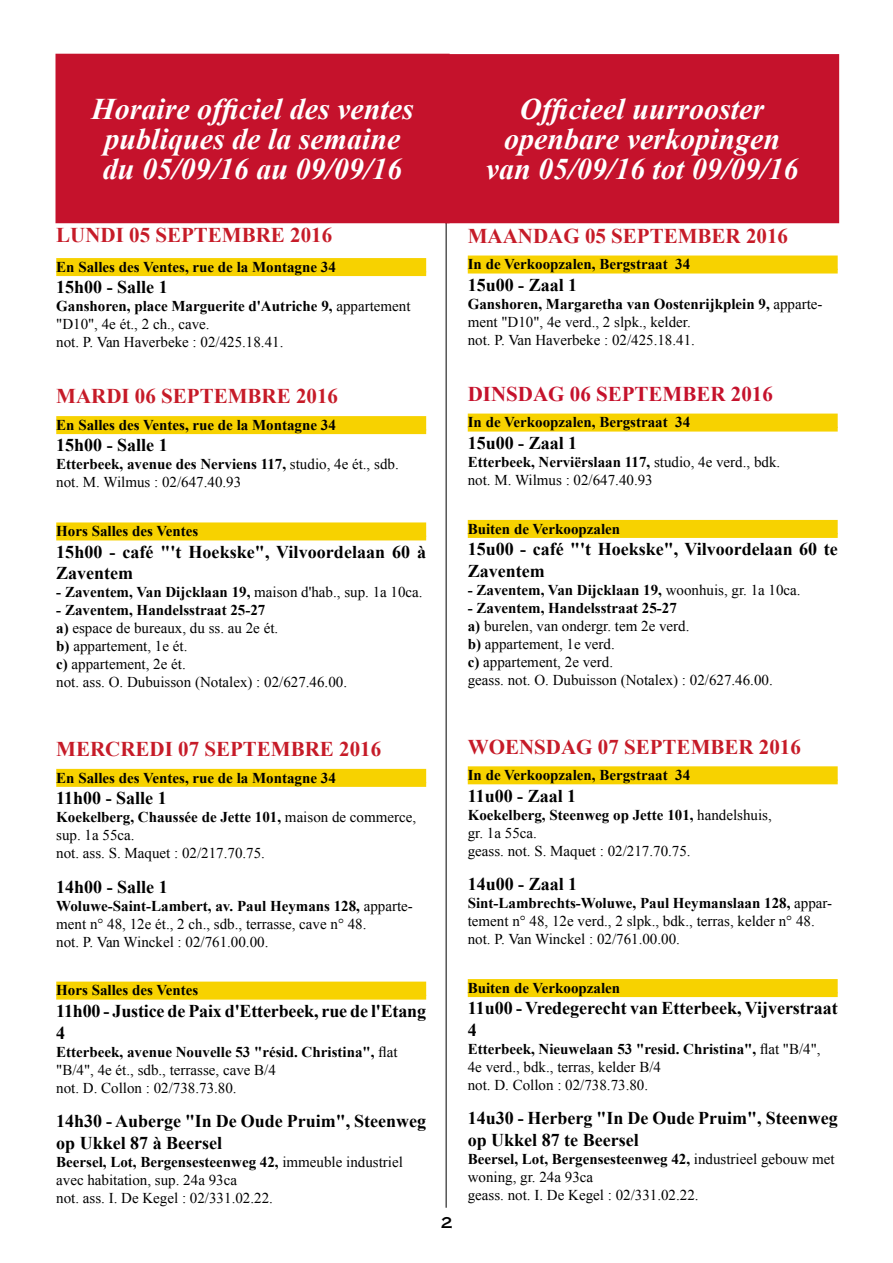
<style>
.page{position:relative;width:893px;height:1263px;background:#fff}
.page>*{position:absolute;margin:0;border:0;box-sizing:border-box;transform-origin:0 0}
.t1{font:italic 700 30px/30px "Times New Roman";color:#fff;text-align:center}
.t2{font:700 21px "Times New Roman";color:#c61b28}
.t3{font:700 21px "Times New Roman";color:#c5122c}
.t4{font:700 18px/21.6px "Times New Roman";color:#000}
.t5{font:15px/18px "Times New Roman";color:#000}
.t6{font:700 15px "Times New Roman";color:#000}
.t7{font:15px "Copperplate Thirty One AB";color:#000}
.s1{font-weight:700}
.s2{font-weight:400}
</style>
<div class="page">
<hr style="left:446px;top:55px;width:1px;height:1153px;background:#000">
<div style="left:56px;top:258px;width:370px;height:18px;background:#f7d200"></div>
<div style="left:56px;top:416px;width:370px;height:18px;background:#f7d200"></div>
<div style="left:56px;top:522px;width:370px;height:18px;background:#f7d200"></div>
<div style="left:56px;top:769px;width:370px;height:18px;background:#f7d200"></div>
<div style="left:56px;top:981px;width:370px;height:18px;background:#f7d200"></div>
<div style="left:56px;top:54px;width:393px;height:168px;background:#c5122c"></div>
<div style="left:56px;top:54px;width:394px;height:169px;border:2px solid #c5122c"></div>
<div style="left:446px;top:55px;width:392px;height:167px;background:#c5122c"></div>
<div style="left:445px;top:54px;width:394px;height:169px;border:2px solid #c5122c"></div>
<div style="left:468px;top:255px;width:370px;height:18px;background:#f7d200"></div>
<div style="left:468px;top:414px;width:370px;height:18px;background:#f7d200"></div>
<div style="left:468px;top:520px;width:370px;height:18px;background:#f7d200"></div>
<div style="left:468px;top:766px;width:370px;height:18px;background:#f7d200"></div>
<div style="left:468px;top:979px;width:370px;height:18px;background:#f7d200"></div>
<h1 class="t1" style="left:91px;top:93px;width:324px">Horaire officiel des ventes publiques de la semaine du 05/09/16 au 09/09/16</h1>
<h1 class="t1" style="left:486px;top:93px;width:314px">Officieel uurrooster openbare verkopingen van 05/09/16 tot 09/09/16</h1>
<h2 class="t2" style="left:56px;top:220px;width:277px">lundi 05 SEPTEMBRE 2016</h2>
<p class="t6" style="left:56px;top:256px;width:281px">En Salles des Ventes, rue de la Montagne 34</p>
<p class="t4" style="left:56px;top:276px;width:113px">15h00 - Salle 1</p>
<p class="t5" style="left:56px;top:297px;width:356px"><span class="s1">Ganshoren, place Marguerite d'Autriche 9,</span> appartement "D10", 4e ét., 2 ch., cave.<br>not. P. Van Haverbeke : 02/425.18.41.</p>
<h2 class="t2" style="left:56px;top:382px;width:18px">mar</h2>
<h2 class="t2" style="left:106px;top:382px;width:233px">di 06 SEPTEMBRE 2016</h2>
<p class="t6" style="left:56px;top:414px;width:281px">En Salles des Ventes, rue de la Montagne 34</p>
<p class="t4" style="left:56px;top:434px;width:113px">15h00 - Salle 1</p>
<p class="t5" style="left:56px;top:455px;width:344px"><span class="s1">Etterbeek, avenue des Nerviens 117,</span> studio, 4e ét., sdb. not. M. Wilmus : 02/647.40.93</p>
<p class="t6" style="left:56px;top:521px;width:144px">Hors Salles des Ventes</p>
<p class="t4" style="left:56px;top:540px;width:371px">15h00 - café "'t Hoekske", Vilvoordelaan 60 à<br>Zaventem</p>
<p class="t6" style="left:56px;top:582px;width:368px">- Zaventem, Van Dijcklaan 19, <span class="s2">maison d'hab., sup. 1a 10ca.</span></p>
<p class="t5" style="left:56px;top:601px;width:292px"><span class="s1">- Zaventem, Handelsstraat 25-27<br>a)</span> espace de bureaux, du ss. au 2e ét.<br><span class="s1">b)</span> appartement, 1e ét.<br><span class="s1">c)</span> appartement, 2e ét.<br>not. ass. O. Dubuisson (Notalex) : 02/627.46.00.</p>
<h2 class="t2" style="left:468px;top:221px;width:18px">maa</h2>
<h2 class="t2" style="left:518px;top:221px;width:272px">ndag 05 SEPTEMBER 2016</h2>
<p class="t6" style="left:468px;top:254px;width:224px">In de Verkoopzalen, Bergstraat 34</p>
<p class="t4" style="left:468px;top:274px;width:111px">15u00 - Zaal 1</p>
<p class="t5" style="left:468px;top:295px;width:356px"><span class="s1">Ganshoren, Margaretha van Oostenrijkplein 9,</span> apparte&shy;ment "D10", 4e verd., 2 slpk., kelder.<br>not. P. Van Haverbeke : 02/425.18.41.</p>
<h2 class="t3" style="left:468px;top:379px;width:307px">dinsdag 06 SEPTEMBER 2016</h2>
<p class="t6" style="left:468px;top:412px;width:224px">In de Verkoopzalen, Bergstraat 34</p>
<p class="t4" style="left:468px;top:432px;width:111px">15u00 - Zaal 1</p>
<p class="t5" style="left:468px;top:453px;width:314px"><span class="s1">Etterbeek, Nerviërslaan 117,</span> studio, 4e verd., bdk. not. M. Wilmus : 02/647.40.93</p>
<p class="t6" style="left:468px;top:518px;width:154px">Buiten de Verkoopzalen</p>
<p class="t4" style="left:468px;top:538px;width:371px">15u00 - café "'t Hoekske", Vilvoordelaan 60 te<br>Zaventem</p>
<p class="t6" style="left:468px;top:579px;width:334px">- Zaventem, Van Dijcklaan 19, <span class="s2">woonhuis, gr. 1a 10ca.</span></p>
<p class="t5" style="left:468px;top:599px;width:306px"><span class="s1">- Zaventem, Handelsstraat 25-27<br>a)</span> burelen, van ondergr. tem 2e verd.<br><span class="s1">b)</span> appartement, 1e verd.<br><span class="s1">c)</span> appartement, 2e verd.<br>geass. not. O. Dubuisson (Notalex) : 02/627.46.00.</p>
<h2 class="t2" style="left:56px;top:735px;width:18px">mer</h2>
<h2 class="t2" style="left:105px;top:735px;width:277px">credi 07 SEPTEMBRE 2016</h2>
<p class="t6" style="left:56px;top:767px;width:281px">En Salles des Ventes, rue de la Montagne 34</p>
<p class="t4" style="left:56px;top:787px;width:112px">11h00 - Salle 1</p>
<p class="t5" style="left:56px;top:808px;width:361px"><span class="s1">Koekelberg, Chaussée de Jette 101,</span> maison de commerce, sup. 1a 55ca.<br>not. ass. S. Maquet : 02/217.70.75.</p>
<p class="t4" style="left:56px;top:875px;width:113px">14h00 - Salle 1</p>
<p class="t5" style="left:56px;top:896px;width:358px"><span class="s1">Woluwe-Saint-Lambert, av. Paul Heymans 128,</span> apparte&shy;ment n° 48, 12e ét., 2 ch., sdb., terrasse, cave n° 48.<br>not. P. Van Winckel : 02/761.00.00.</p>
<p class="t6" style="left:56px;top:980px;width:144px">Hors Salles des Ventes</p>
<p class="t4" style="left:56px;top:1000px;width:371px">11h00 - Justice de Paix d'Etterbeek, rue de l'Etang<br>4</p>
<p class="t5" style="left:56px;top:1042px;width:343px"><span class="s1">Etterbeek, avenue Nouvelle 53 "résid. Christina",</span> flat "B/4", 4e ét., sdb., terrasse, cave B/4<br>not. D. Collon : 02/738.73.80.</p>
<p class="t4" style="left:56px;top:1110px;width:371px">14h30 - Auberge "In De Oude Pruim", Steenweg op Ukkel 87 à Beersel</p>
<p class="t5" style="left:56px;top:1152px;width:348px"><span class="s1">Beersel, Lot, Bergensesteenweg 42,</span> immeuble industriel avec habitation, sup. 24a 93ca<br>not. ass. I. De Kegel : 02/331.02.22.</p>
<p class="t7" style="left:441px;top:1213px;width:13px">2</p>
<h2 class="t2" style="left:468px;top:732px;width:18px">woe</h2>
<h2 class="t2" style="left:519px;top:732px;width:283px">nsdag 07 SEPTEMBER 2016</h2>
<p class="t6" style="left:468px;top:765px;width:224px">In de Verkoopzalen, Bergstraat 34</p>
<p class="t4" style="left:468px;top:784px;width:110px">11u00 - Zaal 1</p>
<p class="t5" style="left:468px;top:805px;width:306px"><span class="s1">Koekelberg, Steenweg op Jette 101,</span> handelshuis, gr. 1a 55ca.<br>geass. not. S. Maquet : 02/217.70.75.</p>
<p class="t4" style="left:468px;top:873px;width:111px">14u00 - Zaal 1</p>
<p class="t5" style="left:468px;top:894px;width:366px"><span class="s1">Sint-Lambrechts-Woluwe, Paul Heymanslaan 128,</span> appar&shy;tement n° 48, 12e verd., 2 slpk., bdk., terras, kelder n° 48. not. P. Van Winckel : 02/761.00.00.</p>
<p class="t6" style="left:468px;top:977px;width:154px">Buiten de Verkoopzalen</p>
<p class="t4" style="left:468px;top:997px;width:372px">11u00 - Vredegerecht van Etterbeek, Vijverstraat<br>4</p>
<p class="t5" style="left:468px;top:1040px;width:354px"><span class="s1">Etterbeek, Nieuwelaan 53 "resid. Christina",</span> flat "B/4",<br>4e verd., bdk., terras, kelder B/4<br>not. D. Collon : 02/738.73.80.</p>
<p class="t4" style="left:468px;top:1107px;width:371px">14u30 - Herberg "In De Oude Pruim", Steenweg op Ukkel 87 te Beersel</p>
<p class="t5" style="left:468px;top:1150px;width:369px"><span class="s1">Beersel, Lot, Bergensesteenweg 42,</span> industrieel gebouw met woning, gr. 24a 93ca<br>geass. not. I. De Kegel : 02/331.02.22.</p>
</div>
